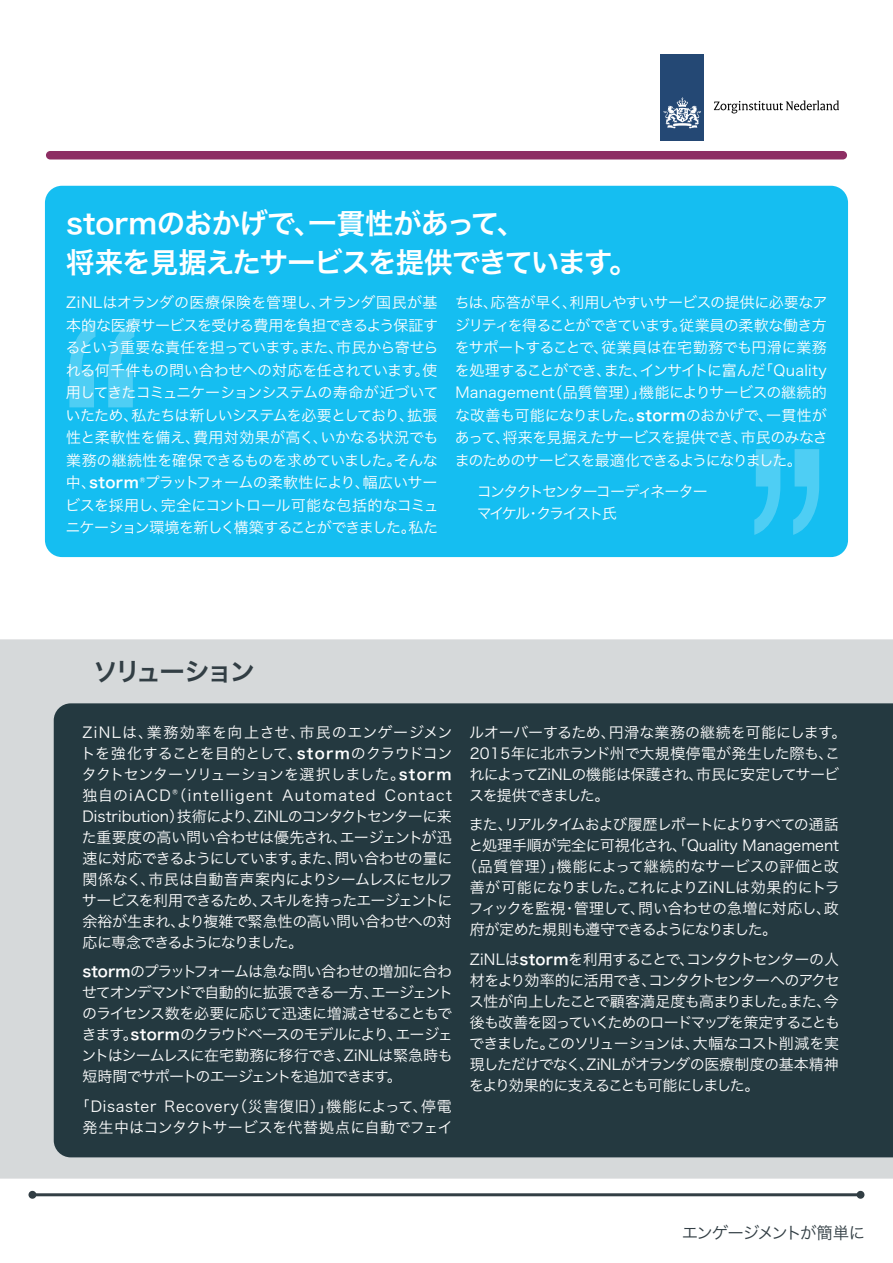
<style>
.page{position:relative;width:893px;height:1263px;background:#fff}
.page>*{position:absolute;margin:0;border:0;box-sizing:border-box;transform-origin:0 0}
.t1{font:28.5px/39px "Hiragino Sans W6";letter-spacing:-.035em;color:#fff}
.t2{font:25.5px "Hiragino Sans W6";letter-spacing:-.105em;color:#323e44}
.t3{font:16.5px "Hiragino Sans W3";letter-spacing:-.075em;color:#323e44}
.t4{font:15px/21px "Hiragino Sans W3";letter-spacing:-.035em;color:#fff;text-align:justify}
.t5{font:15px/21px "Hiragino Sans W3";letter-spacing:.03em;color:#fff;text-align:center}
.t6{font:15px "Hiragino Sans W3";letter-spacing:-.005em;color:#fff}
.t7{font:15px/22.5px "Hiragino Sans W3";letter-spacing:-.115em;color:#fff}
.t8{font:15px "Hiragino Sans W3";letter-spacing:-.08em;color:#fff}
.t9{font:15px "Hiragino Sans W3";letter-spacing:.02em;color:#fff}
.t10{font:15px "Hiragino Sans W3";letter-spacing:.01em;color:#fff}
.t11{font:15px "Hiragino Sans W3";letter-spacing:-.07em;color:#fff}
.t12{font:10.5px "Hiragino Sans W3";color:#fff}
.s1{font-family:"Hiragino Sans W6"}
</style>
<div class="page">
<div style="left:0;top:639px;width:893px;height:540px;background:#d6d9da"></div>
<div style="left:45px;top:186px;width:803px;height:371px;background:#15bef1;border-radius:17px"></div>
<svg style="left:754px;top:449px;width:65px;height:86px"></svg>
<svg style="left:69px;top:322px;width:65px;height:85px"></svg>
<div style="left:46px;top:151px;width:801px;height:8px;background:#8d2e63;border-radius:4px"></div>
<hr style="left:33px;top:1193px;width:828px;height:3px;background:#323e44">
<div style="left:29px;top:1191px;width:7px;height:7px;background:#323e44;border-radius:50%"></div>
<div style="left:28px;top:1191px;width:8px;height:8px;border:2px solid #323e44;border-radius:50%"></div>
<div style="left:857px;top:1191px;width:7px;height:8px;border:2px solid #323e44;border-radius:50%"></div>
<div style="left:54px;top:703px;width:839px;height:454px;background:#243940"></div>
<div style="left:661px;top:54px;width:43px;height:87px;background:#244874"></div>
<svg style="left:663px;top:97px;width:38px;height:32px"></svg>
<svg style="left:714px;top:100px;width:125px;height:13px"></svg>
<h1 class="t1" style="left:66px;top:202px;width:573px">stormのおかげで、一貫性があって、<br>将来を見据えたサービスを提供できています。</h1>
<p class="t4" style="left:65px;top:290px;width:375px;line-height:22.5px">ZiNLはオランダの医療保険を管理し、オランダ国民が基本的な医療サービスを受ける費用を負担できるよう保証するという重要な責任を担っています。また、市民から寄せられる何千件もの問い合わせへの対応を任されています。使用してきたコミュニケーションシステムの寿命が近づいていたため、私たちは新しいシステムを必要としており、拡張性と柔軟性を備え、費用対効果が高く、いかなる状況でも業務の継続性を確保できるものを求めていました。そんな中、<span class="s1">storm</span><sup>®</sup>プラットフォームの柔軟性により、幅広いサービスを採用し、完全にコントロール可能な包括的なコミュニケーション環境を新しく構築することができました。私た</p>
<p class="t4" style="left:455px;top:290px;width:375px;line-height:22.5px">ちは、応答が早く、利用しやすいサービスの提供に必要なアジリティを得ることができています。従業員の柔軟な働き方をサポートすることで、従業員は在宅勤務でも円滑に業務を処理することができ、また、インサイトに富んだ「Quality Management（品質管理）」機能によりサービスの継続的な改善も可能になりました。<span class="s1">storm</span>のおかげで、一貫性があって、将来を見据えたサービスを提供でき、市民のみなさまのためのサービスを最適化できるようになりました。</p>
<p class="t7" style="left:477px;top:479px;width:233px">コンタクトセンターコーディネーターマイケル・クライスト氏</p>
<h2 class="t2" style="left:93px;top:648px;width:164px">ソリューション</h2>
<p class="t4" style="left:81px;top:720px;width:373px">ZiNLは、業務効率を向上させ、市民のエンゲージメントを強化することを目的として、<span class="s1">storm</span>のクラウドコンタクトセンターソリューションを選択しました。<span class="s1">storm</span>独自のiACD（intelligent Automated Contact</p>
<p class="t12" style="left:172px;top:783px;width:7px">®</p>
<p class="t4" style="left:82px;top:804px;width:372px">Distribution）技術により、ZiNLのコンタクトセンターに来た重要度の高い問い合わせは優先され、エージェントが迅速に対応できるようにしています。また、問い合わせの量に関係なく、市民は自動音声案内によりシームレスにセルフサービスを利用できるため、スキルを持ったエージェントに余裕が生まれ、より複雑で緊急性の高い問い合わせへの対応に専念できるようになりました。</p>
<p class="t4" style="left:82px;top:960px;width:373px"><span class="s1">storm</span>のプラットフォームは急な問い合わせの増加に合わせてオンデマンドで自動的に拡張できる一方、エージェントのライセンス数を必要に応じて迅速に増減させることもできます。<span class="s1">storm</span>のクラウドベースのモデルにより、エージェントはシームレスに在宅勤務に移行でき、ZiNLは緊急時も短時間でサポートのエージェントを追加できます。</p>
<p class="t5" style="left:75px;top:1094px;width:379px">「Disaster Recovery（災害復旧）」機能によって、停電発生中はコンタクトサービスを代替拠点に自動でフェイ</p>
<p class="t4" style="left:469px;top:720px;width:379px;text-align:left">ルオーバーするため、円滑な業務の継続を可能にします。<br>2015年に北ホランド州で大規模停電が発生した際も、これによってZiNLの機能は保護され、市民に安定してサービスを提供できました。</p>
<p class="t8" style="left:469px;top:811px;width:371px">また、リアルタイムおよび履歴レポートによりすべての通話</p>
<p class="t6" style="left:468px;top:832px;width:372px">と処理手順が完全に可視化され、「Quality Management</p>
<p class="t10" style="left:462px;top:853px;width:378px">（品質管理）」機能によって継続的なサービスの評価と改</p>
<p class="t9" style="left:470px;top:874px;width:372px">善が可能になりました。これによりZiNLは効果的にトラ</p>
<p class="t4" style="left:469px;top:897px;width:372px">フィックを監視・管理して、問い合わせの急増に対応し、政</p>
<p class="t11" style="left:470px;top:916px;width:309px">府が定めた規則も遵守できるようになりました。</p>
<p class="t4" style="left:469px;top:947px;width:372px">ZiNLは<span class="s1">storm</span>を利用することで、コンタクトセンターの人材をより効率的に活用でき、コンタクトセンターへのアクセス性が向上したことで顧客満足度も高まりました。また、今後も改善を図っていくためのロードマップを策定することもできました。このソリューションは、大幅なコスト削減を実現しただけでなく、ZiNLがオランダの医療制度の基本精神をより効果的に支えることも可能にしました。</p>
<p class="t3" style="left:682px;top:1218px;width:185px">エンゲージメントが簡単に</p>
</div>
